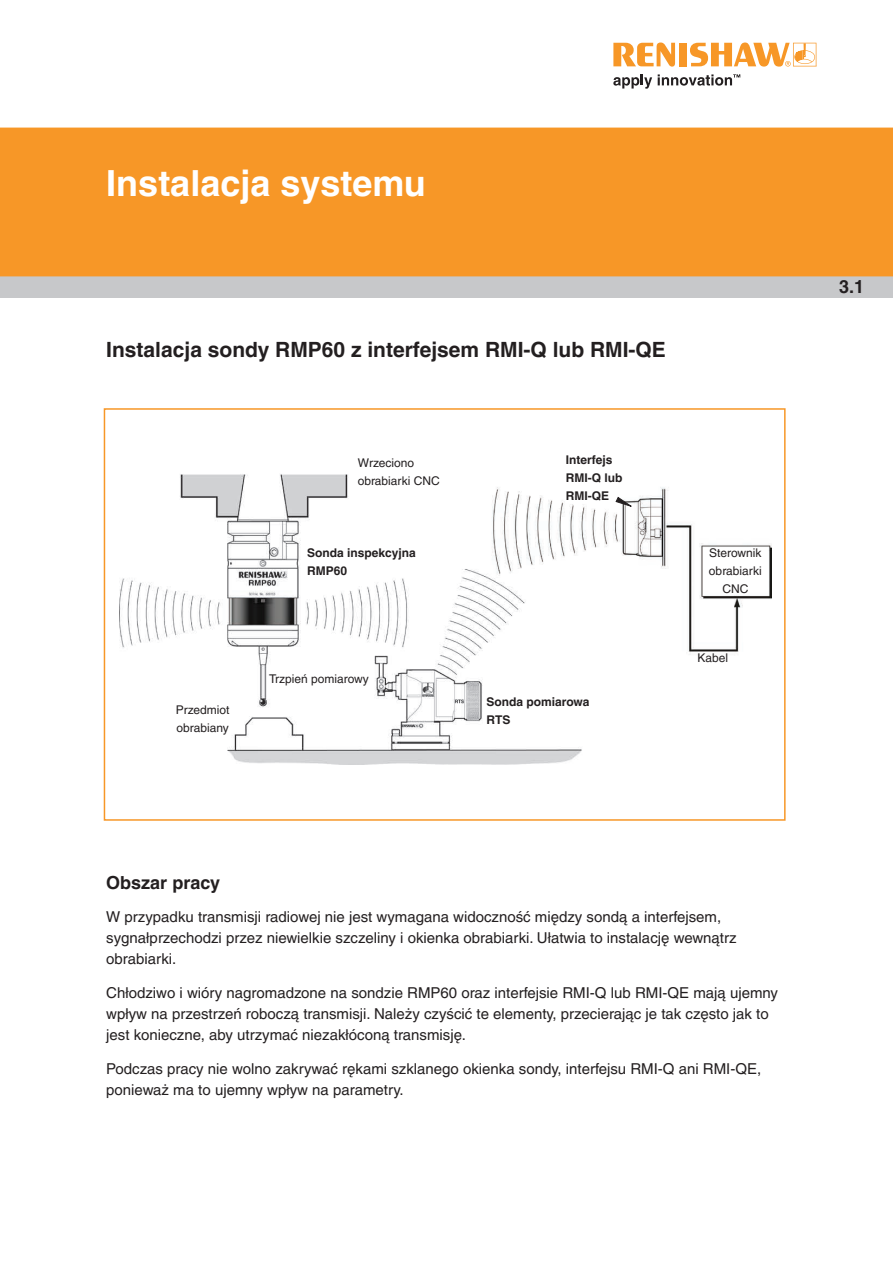
<style>
.page{position:relative;width:893px;height:1263px;background:#fff}
.page>*{position:absolute;margin:0;border:0;box-sizing:border-box;transform-origin:0 0}
.Section_Header{font:700 36px "Helvetica LT Pro";color:#fff}
.Heading_1{font:700 21px "Helvetica LT Pro";color:#231f20}
.Heading_2{font:700 18px "Helvetica LT Pro";color:#231f20}
.Body_Text_10pt{font:15px/21px "Helvetica LT Pro";color:#231f20}
.Figure_Text_10pt{font:700 12px/18px "Helvetica LT Pro";color:#231f20}
.Figure_Text_10pt-2{font:12px/18px "Helvetica LT Pro";color:#231f20}
.Body_Text_10pt-2{font:12px/18px "Helvetica LT Pro";color:#231f20}
</style>
<div class="page">
<svg style="left:613px;top:75px;width:39px;height:14px"></svg>
<svg style="left:613px;top:43px;width:62px;height:24px"></svg>
<div style="left:679px;top:43px;width:8px;height:23px;background:#f79727"></div>
<svg style="left:690px;top:43px;width:126px;height:24px"></svg>
<svg style="left:658px;top:74px;width:82px;height:12px"></svg>
<div style="left:0;top:276px;width:893px;height:22px;background:#c7c8ca"></div>
<div style="left:0;top:128px;width:893px;height:148px;background:#f79727"></div>
<div style="left:104px;top:408px;width:682px;height:413px;border:2px solid #f79727"></div>
<img style="left:120px;top:474px;width:651px;height:291px">
<svg style="left:615px;top:496px;width:17px;height:11px"></svg>
<p class="Section_Header" style="left:106px;top:161px;width:321px">Instalacja systemu</p>
<p class="Heading_1" style="left:106px;top:336px;width:561px">Instalacja sondy RMP60 z interfejsem RMI-Q lub RMI-QE</p>
<p class="Body_Text_10pt-2" style="left:176px;top:701px;width:55px">Przedmiot obrabiany</p>
<p class="Figure_Text_10pt-2" style="left:358px;top:454px;width:84px">Wrzeciono obrabiarki CNC</p>
<p class="Figure_Text_10pt" style="left:307px;top:544px;width:110px">Sonda inspekcyjna<br>RMP60</p>
<p class="Body_Text_10pt-2" style="left:269px;top:669px;width:101px">Trzpień pomiarowy</p>
<p class="Figure_Text_10pt" style="left:566px;top:450px;width:58px">Interfejs<br>RMI-Q lub<br>RMI-QE</p>
<p class="Figure_Text_10pt" style="left:487px;top:693px;width:104px">Sonda pomiarowa<br>RTS</p>
<p class="Figure_Text_10pt-2" style="left:709px;top:543px;width:54px;text-align:center">Sterownik obrabiarki<br>CNC</p>
<p class="Body_Text_10pt-2" style="left:697px;top:648px;width:32px">Kabel</p>
<p class="Heading_2" style="left:106px;top:871px;width:115px">Obszar pracy</p>
<p class="Body_Text_10pt" style="left:106px;top:907px;width:632px">W przypadku transmisji radiowej nie jest wymagana widoczność między sondą a interfejsem, sygnałprzechodzi przez niewielkie szczeliny i okienka obrabiarki. Ułatwia to instalację wewnątrz obrabiarki.</p>
<p class="Body_Text_10pt" style="left:106px;top:982px;width:673px">Chłodziwo i wióry nagromadzone na sondzie RMP60 oraz interfejsie RMI-Q lub RMI-QE mają ujemny wpływ na przestrzeń roboczą transmisji. Należy czyścić te elementy, przecierając je tak często jak to jest konieczne, aby utrzymać niezakłóconą transmisję.</p>
<p class="Body_Text_10pt" style="left:106px;top:1058px;width:656px">Podczas pracy nie wolno zakrywać rękami szklanego okienka sondy, interfejsu RMI-Q ani RMI-QE, ponieważ ma to ujemny wpływ na parametry.</p>
<p class="Heading_2" style="left:839px;top:275px;width:27px">3.1</p>
</div>
